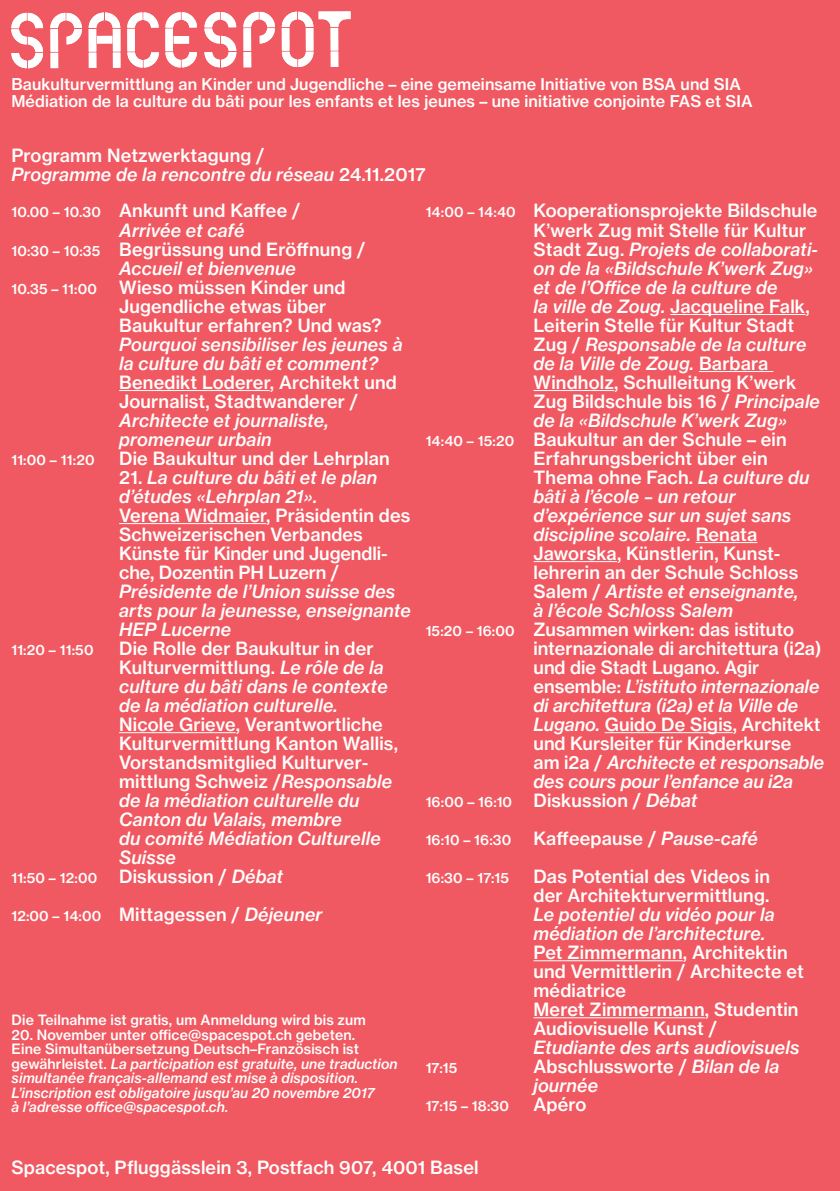
<style>
.page{position:relative;width:840px;height:1191px;background:#fff}
.page>*{position:absolute;margin:0;border:0;box-sizing:border-box;transform-origin:0 0}
.t1{font:18px/19px "N Haas Grotesk TX Pro 65 Md";letter-spacing:.01em;color:#fff}
.t2{font:18px/19px "N Haas Grotesk TX Pro 66 Md It";letter-spacing:.01em;color:#fff}
.t3{font:16px/17px "N Haas Grotesk TX Pro 65 Md";letter-spacing:.01em;color:#fff}
.t4{font:14px/14.6px "N Haas Grotesk TX Pro 65 Md";letter-spacing:.01em;color:#fff}
.t5{font:14px/14.6px "N Haas Grotesk TX Pro 66 Md It";letter-spacing:.01em;color:#fff}
.s1{font-family:"N Haas Grotesk TX Pro 65 Md"}
.s2{font-size:14px}
.s3{font-family:"N Haas Grotesk TX Pro 66 Md It"}
.s4{font-size:18px}
.s5{font-family:"N Haas Grotesk TX Pro 66 Md It";font-size:18px}
</style>
<div class="page">
<div style="left:0;top:0;width:839px;height:1191px;background:#f05961"></div>
<hr style="left:119px;top:390px;width:151px;height:1px;background:#fff">
<hr style="left:119px;top:523px;width:147px;height:1px;background:#fff">
<hr style="left:119px;top:732px;width:116px;height:1px;background:#fff">
<hr style="left:669px;top:314px;width:136px;height:1px;background:#fff">
<hr style="left:698px;top:371px;width:74px;height:1px;background:#fff">
<hr style="left:533px;top:390px;width:80px;height:1px;background:#fff">
<hr style="left:695px;top:542px;width:62px;height:1px;background:#fff">
<hr style="left:533px;top:561px;width:83px;height:1px;background:#fff">
<hr style="left:604px;top:732px;width:128px;height:1px;background:#fff">
<hr style="left:533px;top:960px;width:149px;height:1px;background:#fff">
<hr style="left:533px;top:1017px;width:171px;height:1px;background:#fff">
<svg style="left:11px;top:11px;width:339px;height:57px"></svg>
<div style="left:89px;top:53px;width:7px;height:15px;background:#fff"></div>
<div style="left:113px;top:53px;width:7px;height:15px;background:#fff"></div>
<p class="t3" style="left:11px;top:76px;width:742px">Baukulturvermittlung an Kinder und Jugendliche – eine gemeinsame Initiative von BSA und SIA<br>Médiation de la culture du bâti pour les enfants et les jeunes – une initiative conjointe FAS et SIA</p>
<p class="t1" style="left:11px;top:146px;width:254px">Programm Netzwerktagung /</p>
<p class="t2" style="left:11px;top:165px;width:415px">Programme de la rencontre du réseau <span class="s1">24.11.2017</span></p>
<p class="t1" style="left:11px;top:201px;width:290px"><span class="s2">10.00 – 10.30</span> Ankunft und Kaffee /</p>
<p class="t2" style="left:119px;top:220px;width:127px">Arrivée et café</p>
<p class="t1" style="left:11px;top:239px;width:355px"><span class="s2">10:30 – 10:35</span> Begrüssung und Eröffnung /</p>
<p class="t2" style="left:119px;top:258px;width:178px">Accueil et bienvenue</p>
<p class="t1" style="left:119px;top:277px;width:264px;text-indent:-108px"><span class="s2">10.35 – 11:00</span> Wieso müssen Kinder und<br>Jugendliche etwas über<br>Baukultur erfahren? Und was?</p>
<p class="t2" style="left:119px;top:334px;width:285px">Pourquoi sensibiliser les jeunes à la culture du bâti et comment?</p>
<p class="t1" style="left:119px;top:372px;width:279px">Benedikt Loderer, Architekt und<br>Journalist, Stadtwanderer /</p>
<p class="t2" style="left:119px;top:410px;width:211px">Architecte et journaliste, promeneur urbain</p>
<p class="t4" style="left:11px;top:452px;width:85px">11:00 – 11:20</p>
<p class="t1" style="left:119px;top:448px;width:272px">Die Baukultur und der Lehrplan</p>
<p class="t2" style="left:119px;top:467px;width:259px"><span class="s1">21.</span> La culture du bâti et le plan d’études «Lehrplan 21».</p>
<p class="t1" style="left:119px;top:505px;width:292px">Verena Widmaier, Präsidentin des<br>Schweizerischen Verbandes<br>Künste für Kinder und Jugendli&shy;che, Dozentin PH Luzern /</p>
<p class="t2" style="left:119px;top:581px;width:293px">Présidente de l’Union suisse des arts pour la jeunesse, enseignante<br>HEP Lucerne</p>
<p class="t4" style="left:11px;top:642px;width:84px">11:20 – 11:50</p>
<p class="t1" style="left:119px;top:638px;width:266px">Die Rolle der Baukultur in der<br>Kulturvermittlung. <span class="s3">Le rôle de la</span></p>
<p class="t2" style="left:119px;top:676px;width:270px">culture du bâti dans le contexte de la médiation culturelle.</p>
<p class="t1" style="left:119px;top:714px;width:280px">Nicole Grieve, Verantwortliche Kulturvermittlung Kanton Wallis, Vorstandsmitglied Kulturver&shy;mittlung Schweiz /<span class="s3">Responsable</span></p>
<p class="t2" style="left:119px;top:790px;width:263px">de la médiation culturelle du<br>Canton du Valais, membre<br>du comité Médiation Culturelle<br>Suisse</p>
<p class="t4" style="left:11px;top:870px;width:273px">11:50 – 12:00 <span class="s4">Diskussion /</span> <span class="s5">Débat</span></p>
<p class="t1" style="left:11px;top:904px;width:312px"><span class="s2">12:00 – 14:00</span> Mittagessen / <span class="s3">Déjeuner</span></p>
<p class="t4" style="left:12px;top:1012px;width:355px">Die Teilnahme ist gratis, um Anmeldung wird bis zum</p>
<p class="t4" style="left:12px;top:1027px;width:348px">20. November unter office@spacespot.ch gebeten.<br>Eine Simultanübersetzung Deutsch–Französisch ist</p>
<p class="t5" style="left:12px;top:1056px;width:387px"><span class="s1">gewährleistet.</span> La participation est gratuite, une traduction simultanée français-allemand est mise à disposition.<br>L’inscription est obligatoire jusqu’au 20 novembre 2017<br>à l’adresse office@spacespot.ch.</p>
<p class="t1" style="left:533px;top:201px;width:285px;text-indent:-108px"><span class="s2">14:00 – 14:40</span> Kooperationsprojekte Bildschule<br>K’werk Zug mit Stelle für Kultur</p>
<p class="t2" style="left:533px;top:239px;width:286px"><span class="s1">Stadt Zug.</span> Projets de collaborati&shy;on de la «Bildschule K’werk Zug» et de l’Office de la culture de</p>
<p class="t1" style="left:533px;top:296px;width:277px"><span class="s3">la ville de Zoug.</span> Jacqueline Falk,<br>Leiterin Stelle für Kultur Stadt</p>
<p class="t2" style="left:533px;top:334px;width:274px"><span class="s1">Zug /</span> Responsable de la culture de la Ville de Zoug. <span class="s1">Barbara</span></p>
<p class="t1" style="left:533px;top:372px;width:288px">Windholz, Schulleitung K’werk<br>Zug Bildschule bis 16 / <span class="s3">Principale</span></p>
<p class="t2" style="left:533px;top:410px;width:255px">de la «Bildschule K’werk Zug»</p>
<p class="t1" style="left:533px;top:429px;width:277px;text-indent:-108px"><span class="s2">14:40 – 15:20</span> Baukultur an der Schule – ein<br>Erfahrungsbericht über ein<br>Thema ohne Fach. <span class="s3">La culture du</span></p>
<p class="t2" style="left:533px;top:486px;width:259px">bâti à l’école – un retour d’expérience sur un sujet sans discipline scolaire. <span class="s1">Renata</span></p>
<p class="t1" style="left:533px;top:543px;width:266px">Jaworska, Künstlerin, Kunst&shy;lehrerin an der Schule Schloss</p>
<p class="t2" style="left:533px;top:581px;width:266px"><span class="s1">Salem /</span> Artiste et enseignante, à l’école Schloss Salem</p>
<p class="t1" style="left:533px;top:619px;width:289px;text-indent:-108px"><span class="s2">15:20 – 16:00</span> Zusammen wirken: das istituto internazionale di architettura (i2a) und die Stadt Lugano. Agir</p>
<p class="t2" style="left:533px;top:676px;width:287px"><span class="s1">ensemble:</span> L’istituto internazionale di architettura (i2a) et la Ville de</p>
<p class="t1" style="left:533px;top:714px;width:288px"><span class="s3">Lugano.</span> Guido De Sigis, Architekt und Kursleiter für Kinderkurse</p>
<p class="t2" style="left:533px;top:752px;width:292px"><span class="s1">am i2a /</span> Architecte et responsable des cours pour l’enfance au i2a</p>
<p class="t4" style="left:425px;top:794px;width:273px">16:00 – 16:10 <span class="s4">Diskussion /</span> <span class="s5">Débat</span></p>
<p class="t1" style="left:425px;top:828px;width:333px"><span class="s2">16:10 – 16:30</span> Kaffeepause / <span class="s3">Pause-café</span></p>
<p class="t4" style="left:425px;top:870px;width:85px">16:30 – 17:15</p>
<p class="t1" style="left:533px;top:866px;width:238px">Das Potential des Videos in der Architekturvermittlung.</p>
<p class="t2" style="left:533px;top:904px;width:242px">Le potentiel du vidéo pour la médiation de l’architecture.</p>
<p class="t1" style="left:533px;top:942px;width:271px">Pet Zimmermann, Architektin und Vermittlerin / Architecte et médiatrice<br>Meret Zimmermann, Studentin<br>Audiovisuelle Kunst /</p>
<p class="t2" style="left:533px;top:1037px;width:267px">Etudiante des arts audiovisuels</p>
<p class="t4" style="left:425px;top:1060px;width:33px">17:15</p>
<p class="t1" style="left:533px;top:1056px;width:247px">Abschlussworte / <span class="s3">Bilan de la</span></p>
<p class="t2" style="left:533px;top:1075px;width:66px">journée</p>
<p class="t4" style="left:425px;top:1098px;width:85px">17:15 – 18:30</p>
<p class="t1" style="left:533px;top:1094px;width:54px">Apéro</p>
<p class="t1" style="left:11px;top:1157px;width:468px">Spacespot, Pfluggässlein 3, Postfach 907, 4001 Basel</p>
</div>
